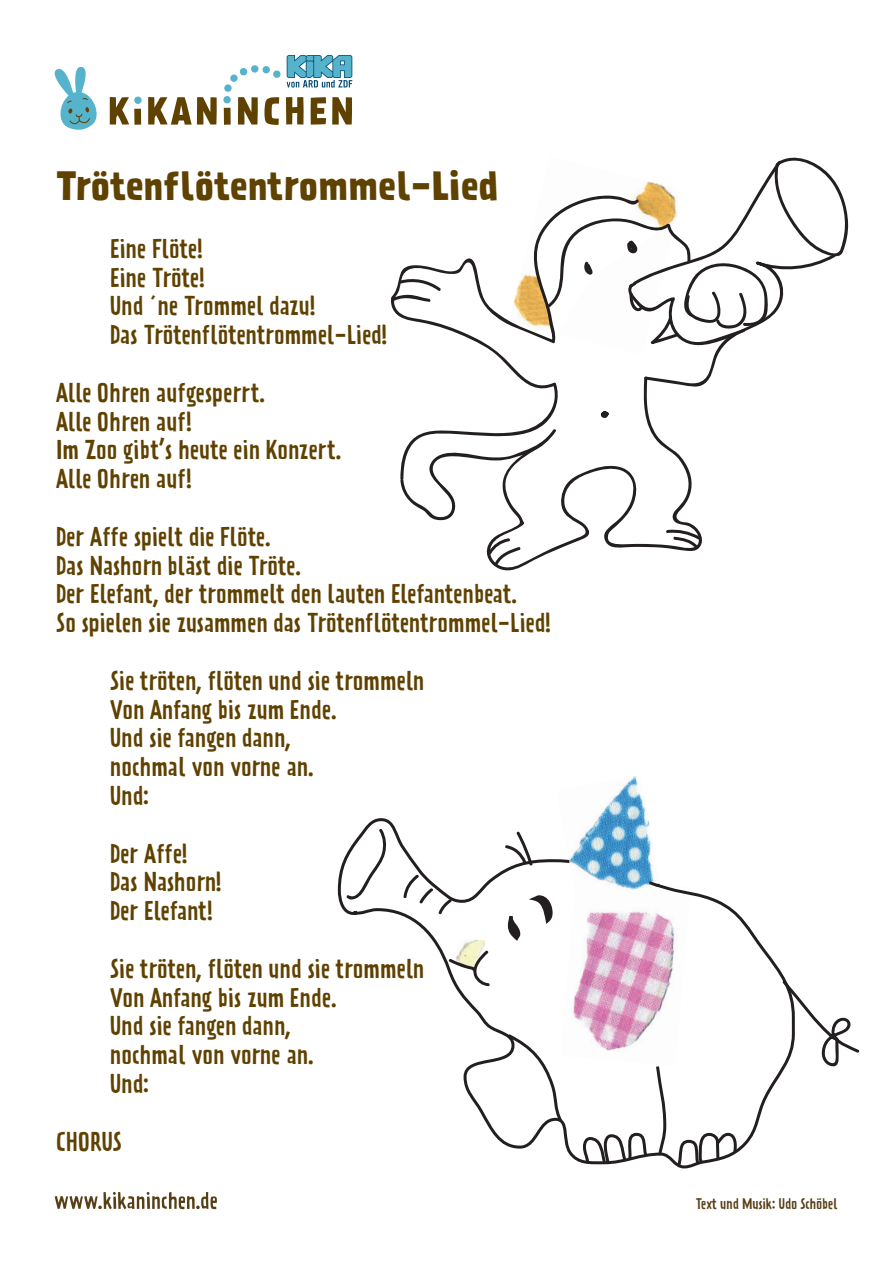
<style>
.page{position:relative;width:893px;height:1263px;background:#fff}
.page>*{position:absolute;margin:0;border:0;box-sizing:border-box;transform-origin:0 0}
.t1{font:700 36px "Prater Sans One";letter-spacing:.01em;color:#5f4100}
.t2{font:24px/28.8px "Prater Sans One";color:#5f4100}
.t3{font:13.5px "Prater Sans One";letter-spacing:.01em;color:#573f16}
</style>
<div class="page">
<svg style="left:337px;top:818px;width:449px;height:347px"></svg>
<svg style="left:346px;top:828px;width:41px;height:71px"></svg>
<svg style="left:403px;top:874px;width:50px;height:41px"></svg>
<svg style="left:506px;top:912px;width:16px;height:31px"></svg>
<svg style="left:504px;top:831px;width:29px;height:35px"></svg>
<svg style="left:505px;top:1031px;width:60px;height:94px"></svg>
<svg style="left:581px;top:1063px;width:87px;height:102px"></svg>
<svg style="left:530px;top:894px;width:24px;height:32px"></svg>
<svg style="left:675px;top:1131px;width:63px;height:38px"></svg>
<svg style="left:782px;top:979px;width:78px;height:88px"></svg>
<svg style="left:448px;top:950px;width:42px;height:36px"></svg>
<img style="left:556px;top:776px;width:104px;height:124px">
<svg style="left:648px;top:881px;width:13px;height:6px"></svg>
<svg style="left:391px;top:157px;width:457px;height:414px"></svg>
<svg style="left:55px;top:1192px;width:162px;height:17px"></svg>
<svg style="left:54px;top:66px;width:43px;height:64px"></svg>
<svg style="left:110px;top:55px;width:242px;height:70px"></svg>
<h1 class="t1" style="left:56px;top:163px;width:444px">Trötenflötentrommel-Lied</h1>
<p class="t2" style="left:110px;top:234px;width:279px">Eine Flöte!<br>Eine Tröte!<br>Und ´ne Trommel dazu!<br>Das Trötenflötentrommel-Lied!</p>
<p class="t2" style="left:56px;top:378px;width:287px">Alle Ohren aufgesperrt.<br>Alle Ohren auf!<br>Im Zoo gibt’s heute ein Konzert.<br>Alle Ohren auf!</p>
<p class="t2" style="left:56px;top:522px;width:496px">Der Affe spielt die Flöte.<br>Das Nashorn bläst die Tröte.<br>Der Elefant, der trommelt den lauten Elefantenbeat.<br>So spielen sie zusammen das Trötenflötentrommel-Lied!</p>
<p class="t2" style="left:110px;top:666px;width:316px">Sie tröten, flöten und sie trommeln<br>Von Anfang bis zum Ende.<br>Und sie fangen dann,<br>nochmal von vorne an.<br>Und:</p>
<p class="t2" style="left:110px;top:839px;width:113px">Der Affe!<br>Das Nashorn!<br>Der Elefant!</p>
<p class="t2" style="left:110px;top:954px;width:316px">Sie tröten, flöten und sie trommeln<br>Von Anfang bis zum Ende.<br>Und sie fangen dann,<br>nochmal von vorne an.<br>Und:</p>
<p class="t2" style="left:56px;top:1127px;width:67px">CHORUS</p>
<p class="t3" style="left:696px;top:1196px;width:143px">Text und Musik: Udo Schöbel</p>
</div>
